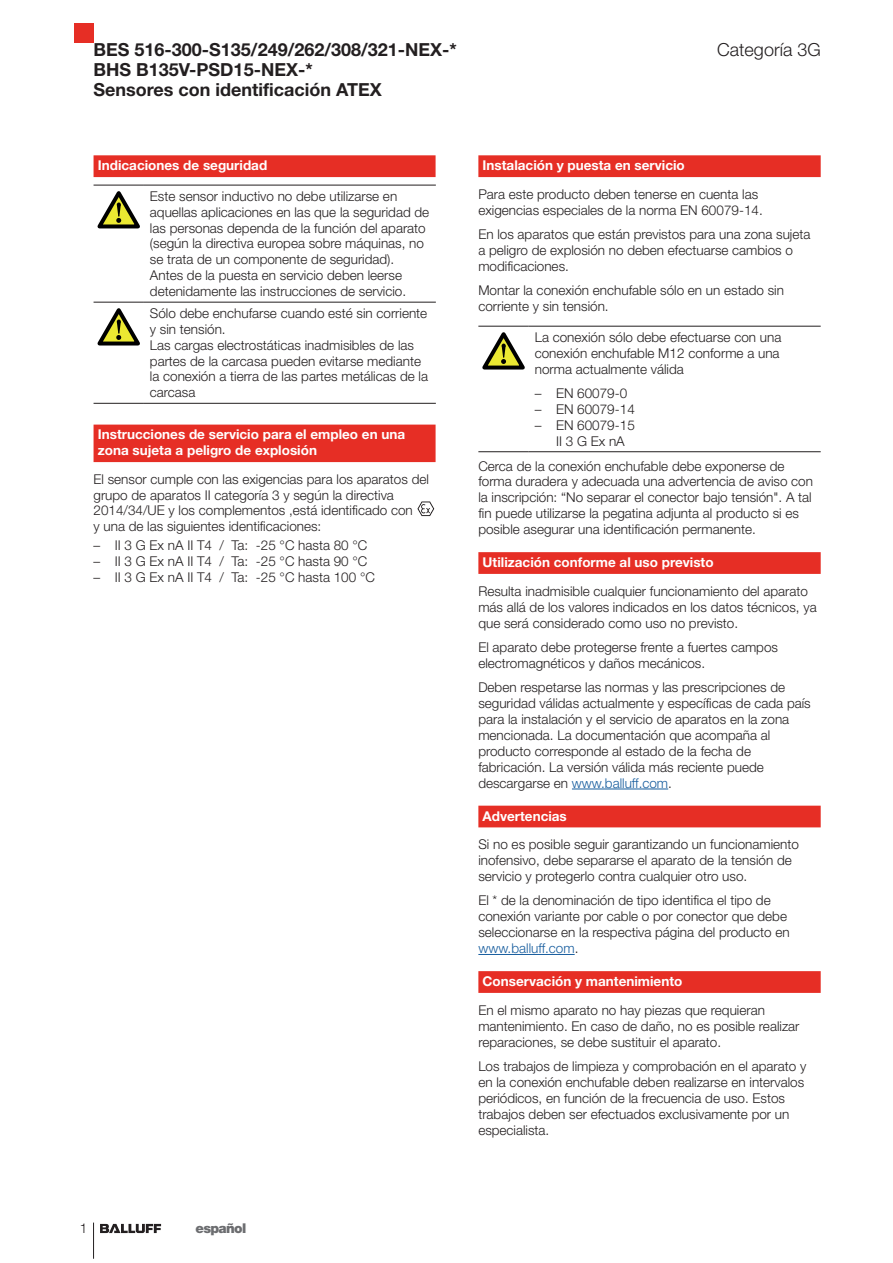
<style>
.page{position:relative;width:893px;height:1263px;background:#fff}
.page>*{position:absolute;margin:0;border:0;box-sizing:border-box;transform-origin:0 0}
.überschrift_Hv75_12{font:700 18px "Helvetica Neue LT Pro";color:#231f20}
.überschrift_Hv45_12{font:300 18px "Helvetica Neue LT Pro";color:#231f20}
.Text_Hv45_9pt{font:300 13.5px/15.9px "Helvetica Neue LT Pro";color:#231f20}
.Tabelle_Text{font:300 13.5px/15.9px "Helvetica Neue LT Pro";color:#231f20}
.Kapitel_Hv75_9pt_KA{font:700 13.5px/15.9px "Helvetica Neue LT Pro";color:#fff}
.überschrift_Hv95_24{font:900 13.5px "Helvetica Neue LT Pro";letter-spacing:-.05em;color:#6c6d70}
.www_H45_9pt{font:300 13.5px "Helvetica Neue LT Pro";color:#231f20}
.s1{color:#175d9e}
</style>
<div class="page">
<div style="left:74px;top:23px;width:20px;height:20px;background:#e62e25"></div>
<div style="left:94px;top:155px;width:342px;height:22px;background:#e62e25"></div>
<div style="left:94px;top:425px;width:342px;height:37px;background:#e62e25"></div>
<hr style="left:94px;top:185px;width:50px;height:1px;background:#231f20">
<hr style="left:144px;top:185px;width:292px;height:1px;background:#231f20">
<hr style="left:94px;top:302px;width:50px;height:1px;background:#231f20">
<hr style="left:94px;top:403px;width:50px;height:1px;background:#231f20">
<hr style="left:144px;top:302px;width:292px;height:1px;background:#231f20">
<hr style="left:144px;top:403px;width:292px;height:1px;background:#231f20">
<svg style="left:97px;top:191px;width:43px;height:37px"></svg>
<svg style="left:97px;top:308px;width:43px;height:37px"></svg>
<svg style="left:417px;top:501px;width:17px;height:15px"></svg>
<div style="left:478px;top:155px;width:343px;height:22px;background:#e62e25"></div>
<div style="left:478px;top:552px;width:343px;height:22px;background:#e62e25"></div>
<hr style="left:572px;top:789px;width:96px;height:1px;background:#175d9e">
<div style="left:478px;top:806px;width:343px;height:21px;background:#e62e25"></div>
<hr style="left:478px;top:954px;width:97px;height:1px;background:#175d9e">
<div style="left:478px;top:971px;width:343px;height:22px;background:#e62e25"></div>
<hr style="left:478px;top:326px;width:51px;height:1px;background:#231f20">
<hr style="left:478px;top:451px;width:51px;height:1px;background:#231f20">
<hr style="left:529px;top:326px;width:292px;height:1px;background:#231f20">
<hr style="left:529px;top:451px;width:292px;height:1px;background:#231f20">
<svg style="left:482px;top:332px;width:43px;height:37px"></svg>
<hr style="left:93px;top:1222px;width:1px;height:37px;background:#231f20">
<svg style="left:100px;top:1224px;width:61px;height:9px"></svg>
<p class="überschrift_Hv75_12" style="left:94px;top:38px;width:365px">BES 516-300-S135/249/262/308/321-NEX-*</p>
<p class="überschrift_Hv75_12" style="left:94px;top:58px;width:221px">BHS B135V-PSD15-NEX-*</p>
<p class="überschrift_Hv75_12" style="left:94px;top:78px;width:290px">Sensores con identificación ATEX</p>
<p class="überschrift_Hv45_12" style="left:717px;top:38px;width:105px">Categoría 3G</p>
<p class="Kapitel_Hv75_9pt_KA" style="left:98px;top:157px;width:171px">Indicaciones de seguridad</p>
<p class="Tabelle_Text" style="left:150px;top:188px;width:281px">Este sensor inductivo no debe utilizarse en aquellas aplicaciones en las que la seguridad de las personas dependa de la función del aparato (según la directiva europea sobre máquinas, no se trata de un componente de seguridad).<br>Antes de la puesta en servicio deben leerse detenidamente las instrucciones de servicio.</p>
<p class="Tabelle_Text" style="left:150px;top:305px;width:279px">Sólo debe enchufarse cuando esté sin corriente y sin tensión.</p>
<p class="Tabelle_Text" style="left:150px;top:337px;width:280px">Las cargas electrostáticas inadmisibles de las partes de la carcasa pueden evitarse mediante la conexión a tierra de las partes metálicas de la carcasa</p>
<p class="Kapitel_Hv75_9pt_KA" style="left:98px;top:426px;width:309px">Instrucciones de servicio para el empleo en una zona sujeta a peligro de explosión</p>
<p class="Text_Hv45_9pt" style="left:94px;top:471px;width:337px">El sensor cumple con las exigencias para los aparatos del grupo de aparatos II categoría 3 y según la directiva 2014/34/UE y los complementos ,está identificado con<br>y una de las siguientes identificaciones:</p>
<p class="Text_Hv45_9pt" style="left:94px;top:537px;width:275px">– II 3 G Ex nA II T4 / Ta: -25 °C hasta 80 °C</p>
<p class="Text_Hv45_9pt" style="left:94px;top:553px;width:275px">– II 3 G Ex nA II T4 / Ta: -25 °C hasta 90 °C</p>
<p class="Text_Hv45_9pt" style="left:94px;top:569px;width:283px">– II 3 G Ex nA II T4 / Ta: -25 °C hasta 100 °C</p>
<p class="Kapitel_Hv75_9pt_KA" style="left:483px;top:157px;width:204px">Instalación y puesta en servicio</p>
<p class="Text_Hv45_9pt" style="left:478px;top:186px;width:286px">Para este producto deben tenerse en cuenta las exigencias especiales de la norma EN 60079-14.</p>
<p class="Text_Hv45_9pt" style="left:478px;top:226px;width:334px">En los aparatos que están previstos para una zona sujeta a peligro de explosión no deben efectuarse cambios o modificaciones.</p>
<p class="Text_Hv45_9pt" style="left:478px;top:282px;width:307px">Montar la conexión enchufable sólo en un estado sin corriente y sin tensión.</p>
<p class="Text_Hv45_9pt" style="left:535px;top:329px;width:248px">La conexión sólo debe efectuarse con una conexión enchufable M12 conforme a una norma actualmente válida</p>
<p class="Text_Hv45_9pt" style="left:535px;top:385px;width:94px">– EN 60079-0</p>
<p class="Text_Hv45_9pt" style="left:535px;top:401px;width:102px">– EN 60079-14</p>
<p class="Text_Hv45_9pt" style="left:556px;top:417px;width:80px;text-indent:-21px">– EN 60079-15<br>II 3 G Ex nA</p>
<p class="Text_Hv45_9pt" style="left:478px;top:457px;width:336px">Cerca de la conexión enchufable debe exponerse de forma duradera y adecuada una advertencia de aviso con la inscripción: “No separar el conector bajo tensión". A tal fin puede utilizarse la pegatina adjunta al producto si es posible asegurar una identificación permanente.</p>
<p class="Kapitel_Hv75_9pt_KA" style="left:483px;top:554px;width:232px">Utilización conforme al uso previsto</p>
<p class="Text_Hv45_9pt" style="left:478px;top:583px;width:340px">Resulta inadmisible cualquier funcionamiento del aparato más allá de los valores indicados en los datos técnicos, ya que será considerado como uso no previsto.</p>
<p class="Text_Hv45_9pt" style="left:478px;top:639px;width:301px">El aparato debe protegerse frente a fuertes campos electromagnéticos y daños mecánicos.</p>
<p class="Text_Hv45_9pt" style="left:478px;top:679px;width:334px">Deben respetarse las normas y las prescripciones de seguridad válidas actualmente y específicas de cada país para la instalación y el servicio de aparatos en la zona mencionada. La documentación que acompaña al producto corresponde al estado de la fecha de fabricación. La versión válida más reciente puede descargarse en <span class="s1">www.balluff.com</span>.</p>
<p class="Kapitel_Hv75_9pt_KA" style="left:483px;top:808px;width:86px">Advertencias</p>
<p class="Text_Hv45_9pt" style="left:478px;top:836px;width:322px">Si no es posible seguir garantizando un funcionamiento inofensivo, debe separarse el aparato de la tensión de servicio y protegerlo contra cualquier otro uso.</p>
<p class="Text_Hv45_9pt" style="left:478px;top:892px;width:313px">El * de la denominación de tipo identifica el tipo de conexión variante por cable o por conector que debe seleccionarse en la respectiva página del producto en <span class="s1">www.balluff.com</span>.</p>
<p class="Kapitel_Hv75_9pt_KA" style="left:483px;top:973px;width:201px">Conservación y mantenimiento</p>
<p class="Text_Hv45_9pt" style="left:478px;top:1002px;width:323px">En el mismo aparato no hay piezas que requieran mantenimiento. En caso de daño, no es posible realizar reparaciones, se debe sustituir el aparato.</p>
<p class="Text_Hv45_9pt" style="left:478px;top:1058px;width:329px">Los trabajos de limpieza y comprobación en el aparato y en la conexión enchufable deben realizarse en intervalos periódicos, en función de la frecuencia de uso. Estos trabajos deben ser efectuados exclusivamente por un especialista.</p>
<p class="www_H45_9pt" style="left:80px;top:1220px;width:9px">1</p>
<p class="überschrift_Hv95_24" style="left:196px;top:1220px;width:52px">español</p>
</div>
